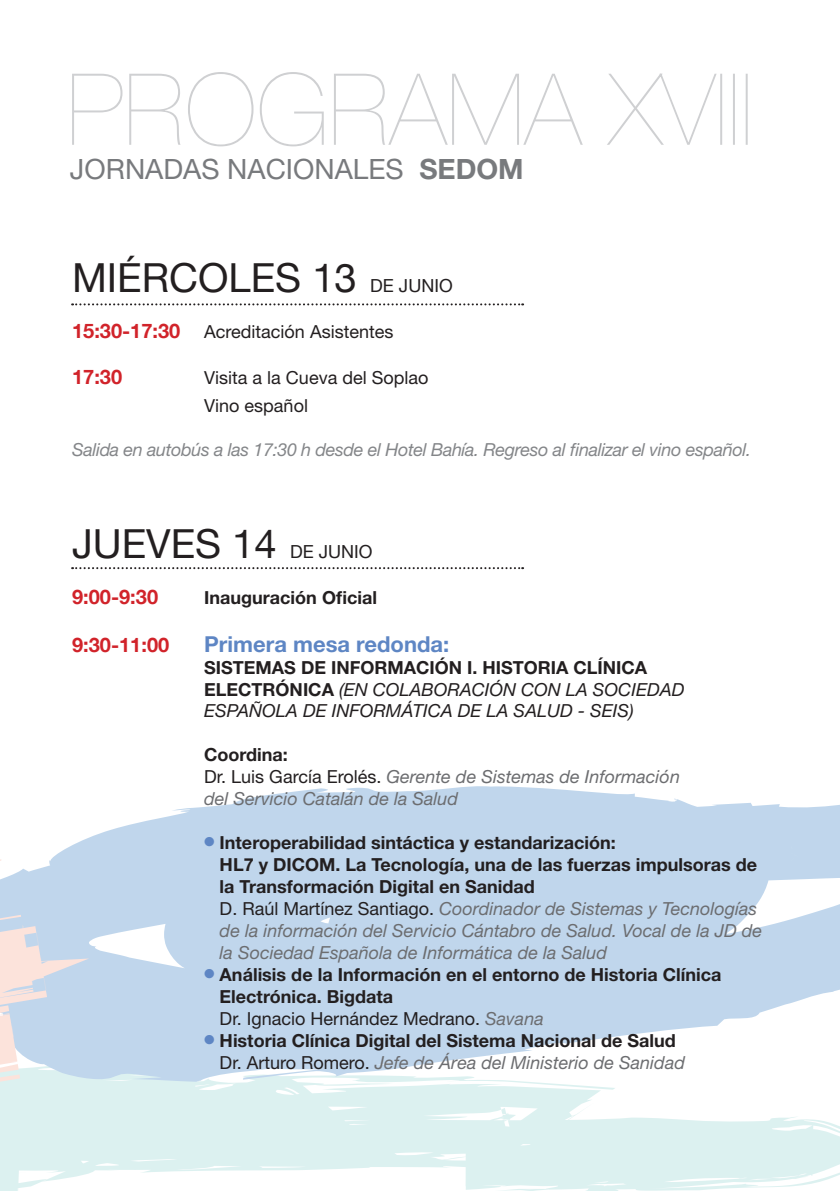
<style>
.page{position:relative;width:840px;height:1191px;background:#fff}
.page>*{position:absolute;margin:0;border:0;box-sizing:border-box;transform-origin:0 0}
.t1{font:40px "Helvetica Neue";color:#231f20}
.t2{font:28px "Helvetica Neue LT Std";color:#787a7d}
.t3{font:700 22px "Helvetica Neue LT Std";color:#5e86c4}
.t4{font:700 20px "Helvetica Neue";color:#d1232a}
.t5{font:italic 18px/22px "Helvetica Neue LT Std";color:#6c6d70}
.t6{font:700 18px/22px "Helvetica Neue LT Std";color:#231f20}
.t7{font:italic 18px "Helvetica Neue LT Std";letter-spacing:-.02em;color:#848689}
.t8{font:18px/27.6px "Helvetica Neue LT Std";color:#231f20}
.t9{font:italic 18px/21.6px "Helvetica Neue LT Std";color:#231f20}
.t10{font:18px "Helvetica Neue";color:#231f20}
.t11{font:700 18px "Helvetica Neue";color:#231f20}
.s1{font-weight:700}
.s2{font-family:"Helvetica Neue";font-weight:700;font-size:20px;color:#d1232a}
.s3{font-style:normal;color:#231f20}
.s4{font-family:"Helvetica Neue";font-style:normal;font-size:22px;color:#5e86c4}
.s5{font-weight:700;font-style:normal;color:#231f20}
.s6{font-family:"Helvetica Neue";font-weight:400;font-size:22px;color:#5e86c4}
.s7{font-weight:400}
.s8{font-weight:400;font-style:italic;color:#6c6d70}
</style>
<div class="page">
<svg style="left:89px;top:1081px;width:750px;height:110px;fill:#dcf1f0"></svg>
<svg style="left:89px;top:786px;width:750px;height:295px;fill:#c0d6ec"></svg>
<svg style="left:0;top:837px;width:89px;height:354px;background:#d6e4ed"></svg>
<svg style="left:72px;top:303px;width:451px;height:2px"></svg>
<svg style="left:72px;top:567px;width:451px;height:2px"></svg>
<svg style="left:72px;top:72px;width:675px;height:74px"></svg>
<h2 class="t2" style="left:70px;top:152px;width:455px">JORNADAS NACIONALES <span class="s1">SEDOM</span></h2>
<h1 class="t1" style="left:72px;top:249px;width:286px">MIÉRCOLES 13</h1>
<p class="t10" style="left:370px;top:273px;width:84px">DE JUNIO</p>
<p class="t8" style="left:72px;top:318px;width:323px"><span class="s2">15:30-17:30</span> Acreditación Asistentes</p>
<p class="t4" style="left:72px;top:361px;width:52px">17:30</p>
<p class="t8" style="left:204px;top:364px;width:226px">Visita a la Cueva del Soplao<br>Vino español</p>
<p class="t7" style="left:72px;top:439px;width:680px">Salida en autobús a las 17:30 h desde el Hotel Bahía. Regreso al finalizar el vino español.</p>
<h1 class="t1" style="left:72px;top:515px;width:206px">JUEVES 14</h1>
<p class="t10" style="left:290px;top:538px;width:84px">DE JUNIO</p>
<p class="t4" style="left:72px;top:581px;width:87px">9:00-9:30</p>
<p class="t6" style="left:204px;top:586px;width:174px">Inauguración Oficial</p>
<p class="t4" style="left:72px;top:629px;width:99px">9:30-11:00</p>
<p class="t3" style="left:204px;top:631px;width:246px">Primera mesa redonda:</p>
<p class="t6" style="left:204px;top:656px;width:24px">Sistemas</p>
<p class="t6" style="left:301px;top:656px;width:49px">de Informaci</p>
<p class="t6" style="left:434px;top:656px;width:73px">ón I. Historia</p>
<p class="t6" style="left:573px;top:656px;width:25px">Clínica</p>
<p class="t6" style="left:204px;top:678px;width:25px">Electr</p>
<p class="t6" style="left:275px;top:678px;width:26px">ónica</p>
<p class="t9" style="left:204px;top:678px;width:481px;text-indent:135px">(en colaboración con la Sociedad<br>Española de Informática DE LA SAL UD - SEIS)</p>
<p class="t11" style="left:204px;top:740px;width:85px">Coordina:</p>
<p class="t5" style="left:204px;top:765px;width:477px"><span class="s3">Dr. Luis García Erolés.</span> Gerente de Sistemas de Información del Servicio Catalán de la Salud</p>
<p class="t5" style="left:219px;top:831px;width:543px;text-indent:-17px"><span class="s4">●</span> <span class="s5">Interoperabilidad sintáctica y estandarización:<br>HL7 y DICOM. La Tecnología, una de las fuerzas impulsoras de la Transformación Digital en Sanidad<br></span><span class="s3">D. Raúl Martínez Santiago.</span> Coordinador de Sistemas y Tecnologías de la información del Servicio Cántabro de Salud. Vocal de la JD de la Sociedad Española de Informática de la Salud</p>
<p class="t6" style="left:219px;top:963px;width:503px;text-indent:-17px"><span class="s6">●</span> Análisis de la Información en el entorno de Historia Clínica<br>Electrónica. Bigdata<br><span class="s7">Dr. Ignacio Hernández Medrano.</span> <span class="s8">Savana</span></p>
<p class="t6" style="left:219px;top:1029px;width:467px;text-indent:-17px"><span class="s6">●</span> Historia Clínica Digital del Sistema Nacional de Salud<br><span class="s7">Dr. Arturo Romero.</span> <span class="s8">Jefe de Área del Ministerio de Sanidad</span></p>
</div>
